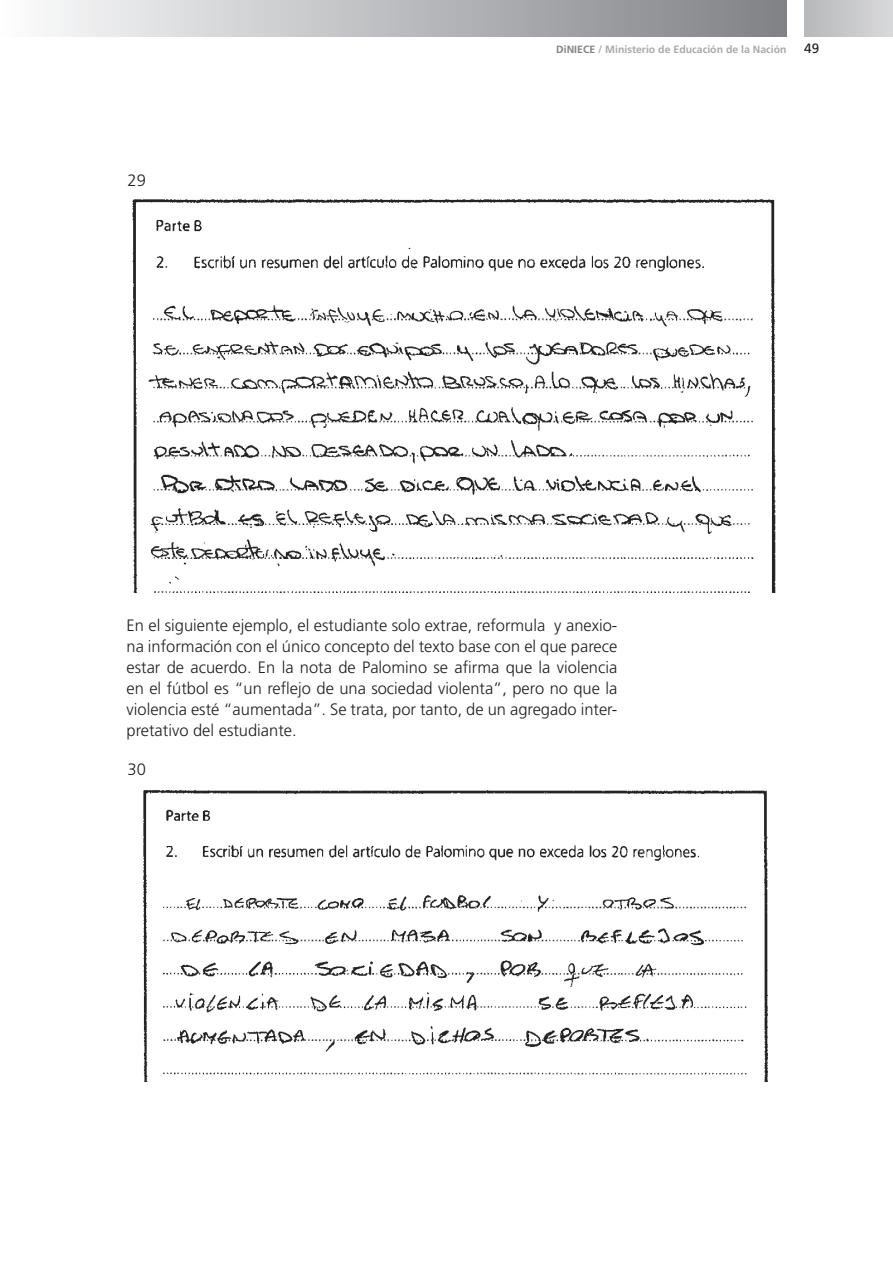
<style>
.page{position:relative;width:893px;height:1263px;background:#fff}
.page>*{position:absolute;margin:0;border:0;box-sizing:border-box;transform-origin:0 0}
.t1{font:300 16.5px/21px "Frutiger";color:#231f20;text-align:justify}
.t2{font:13.5px "Frutiger";color:#231f20}
.t3{font:700 10.5px "Frutiger";color:#a8a9ad}
.s1{color:#808285}
</style>
<div class="page">
<div style="left:805px;top:0;width:88px;height:37px;background:linear-gradient(to right,#b7b9ba,#d9d9db)"></div>
<div style="left:1px;top:0;width:786px;height:37px;background:linear-gradient(to right,#fbfbfc,#7e8084)"></div>
<img style="left:143px;top:790px;width:625px;height:292px">
<img style="left:132px;top:199px;width:644px;height:393px">
<p class="t1" style="left:128px;top:170px;width:20px">29</p>
<p class="t3" style="left:556px;top:44px;width:232px"><span class="s1">DiNIECE</span> / Ministerio de Educación de la Nación</p>
<p class="t2" style="left:804px;top:41px;width:17px">49</p>
<p class="t1" style="left:126px;top:615px;width:492px">En el siguiente ejemplo, el estudiante solo extrae, reformula y anexio&shy;na información con el único concepto del texto base con el que parece estar de acuerdo. En la nota de Palomino se afirma que la violencia en el fútbol es “un reflejo de una sociedad violenta”, pero no que la violencia esté “aumentada”. Se trata, por tanto, de un agregado inter&shy;pretativo del estudiante.</p>
<p class="t1" style="left:128px;top:758px;width:20px">30</p>
</div>
